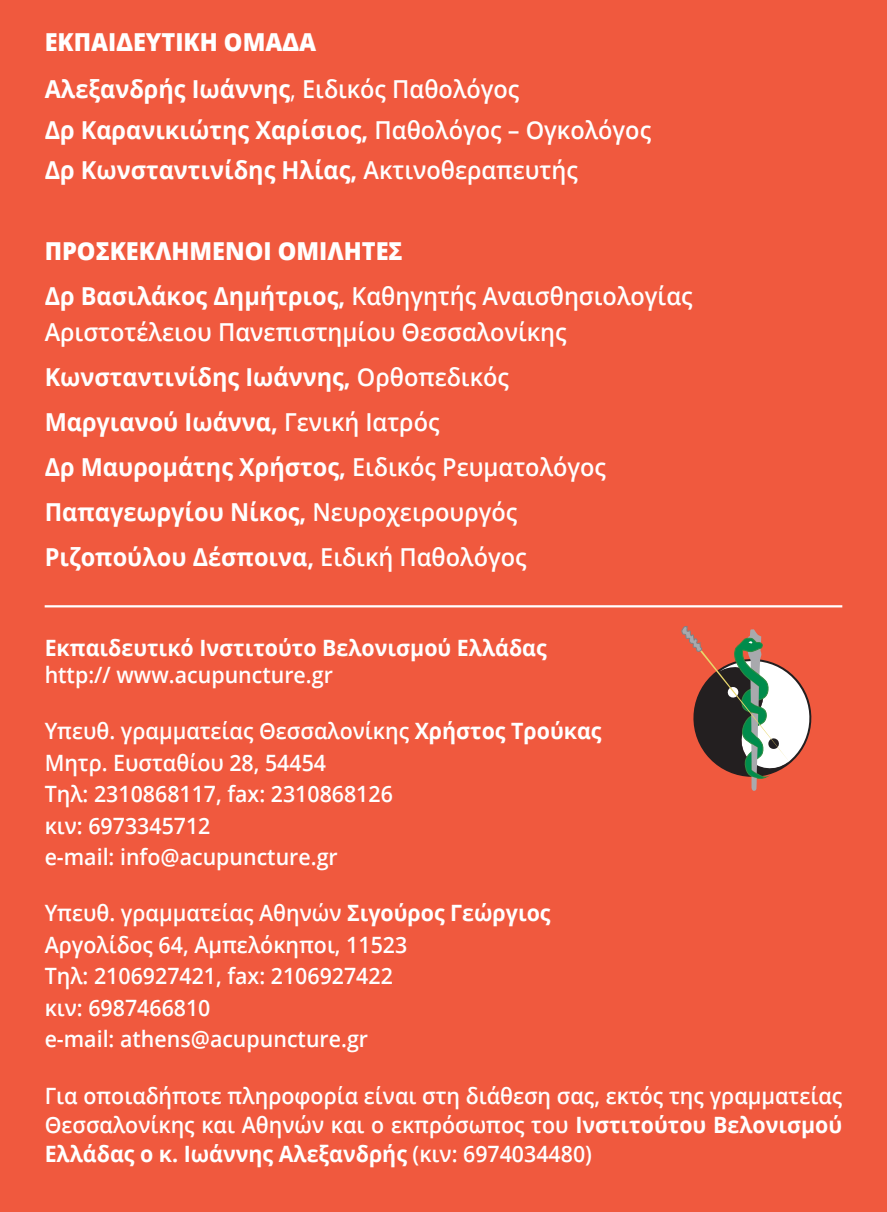
<style>
.page{position:relative;width:887px;height:1212px;background:#f0593e}
.page>*{position:absolute;margin:0;border:0;box-sizing:border-box;transform-origin:0 0}
.t1{font:600 24.75px/45px "Open Sans";color:#fff;scale:.95 1}
.t2{font:700 24.75px/40.5px "Open Sans";color:#fff;scale:.95 1}
.t3{font:800 24.75px/47.2px "Open Sans";color:#fff;scale:.95 1}
.t4{font:600 22.5px/31.5px "Open Sans";color:#fff;scale:.95 1}
.t5{font:700 22.5px "Open Sans";color:#fff;scale:.95 1}
.s1{font-weight:700}
.s2{font-weight:400}
.s3{font-weight:600}
.s4{font-weight:800}
</style>
<div class="page">
<svg style="left:681px;top:626px;width:131px;height:165px"></svg>
<hr style="left:45px;top:605px;width:797px;height:2px;background:#fff">
<p class="t3" style="left:45px;top:17px;width:501px">ΕΚΠΑΙΔΕΥΤΙΚΗ ΟΜΑΔΑ<br><span class="s1">Αλεξανδρής Ιωάννης</span><span class="s2">,</span> <span class="s3">Ειδικός Παθολόγος</span></p>
<p class="t2" style="left:45px;top:109px;width:640px">Δρ Καρανικιώτης Χαρίσιος, <span class="s3">Παθολόγος – Ογκολόγος<br></span>Δρ Κωνσταντινίδης Ηλίας, <span class="s3">Ακτινοθεραπευτής</span></p>
<p class="t1" style="left:45px;top:228px;width:683px"><span class="s4">ΠΡΟΣΚΕΚΛΗΜΕΝΟΙ ΟΜΙΛΗΤΕΣ<br></span><span class="s1">Δρ Βασιλάκος Δημήτριος,</span> Καθηγητής Αναισθησιολογίας</p>
<p class="t1" style="left:45px;top:309px;width:592px">Αριστοτέλειου Πανεπιστημίου Θεσσαλονίκης <span class="s1">Κωνσταντινίδης Ιωάννης,</span> Ορθοπεδικός <span class="s1">Μαργιανού Ιωάννα,</span> Γενική Ιατρός<br><span class="s1">Δρ Μαυρομάτης Χρήστος,</span> Ειδικός Ρευματολόγος <span class="s1">Παπαγεωργίου Νίκος,</span> Νευροχειρουργός <span class="s1">Ριζοπούλου Δέσποινα,</span> Ειδική Παθολόγος</p>
<p class="t5" style="left:45px;top:632px;width:530px">Εκπαιδευτικό Ινστιτούτο Βελονισμού Ελλάδας</p>
<p class="t4" style="left:45px;top:658px;width:305px">http:// www.acupuncture.gr</p>
<p class="t4" style="left:45px;top:715px;width:587px">Υπευθ. γραμματείας Θεσσαλονίκης <span class="s1">Χρήστος Τρούκας<br></span>Μητρ. Ευσταθίου 28, 54454<br>Τηλ: 2310868117, fax: 2310868126<br>κιν: 6973345712<br>e-mail: info@acupuncture.gr</p>
<p class="t4" style="left:45px;top:897px;width:534px">Υπευθ. γραμματείας Αθηνών <span class="s1">Σιγούρος Γεώργιος<br></span>Αργολίδος 64, Αμπελόκηποι, 11523<br>Τηλ: 2106927421, fax: 2106927422<br>κιν: 6987466810<br>e-mail: athens@acupuncture.gr</p>
<p class="t4" style="left:45px;top:1080px;width:841px;line-height:29.2px;text-align:justify">Για οποιαδήποτε πληροφορία είναι στη διάθεση σας, εκτός της γραμματείας Θεσσαλονίκης και Αθηνών και ο εκπρόσωπος του <span class="s1">Ινστιτούτου Βελονισμού Ελλάδας ο κ. Ιωάννης Αλεξανδρής</span> (κιν: 6974034480)</p>
</div>
